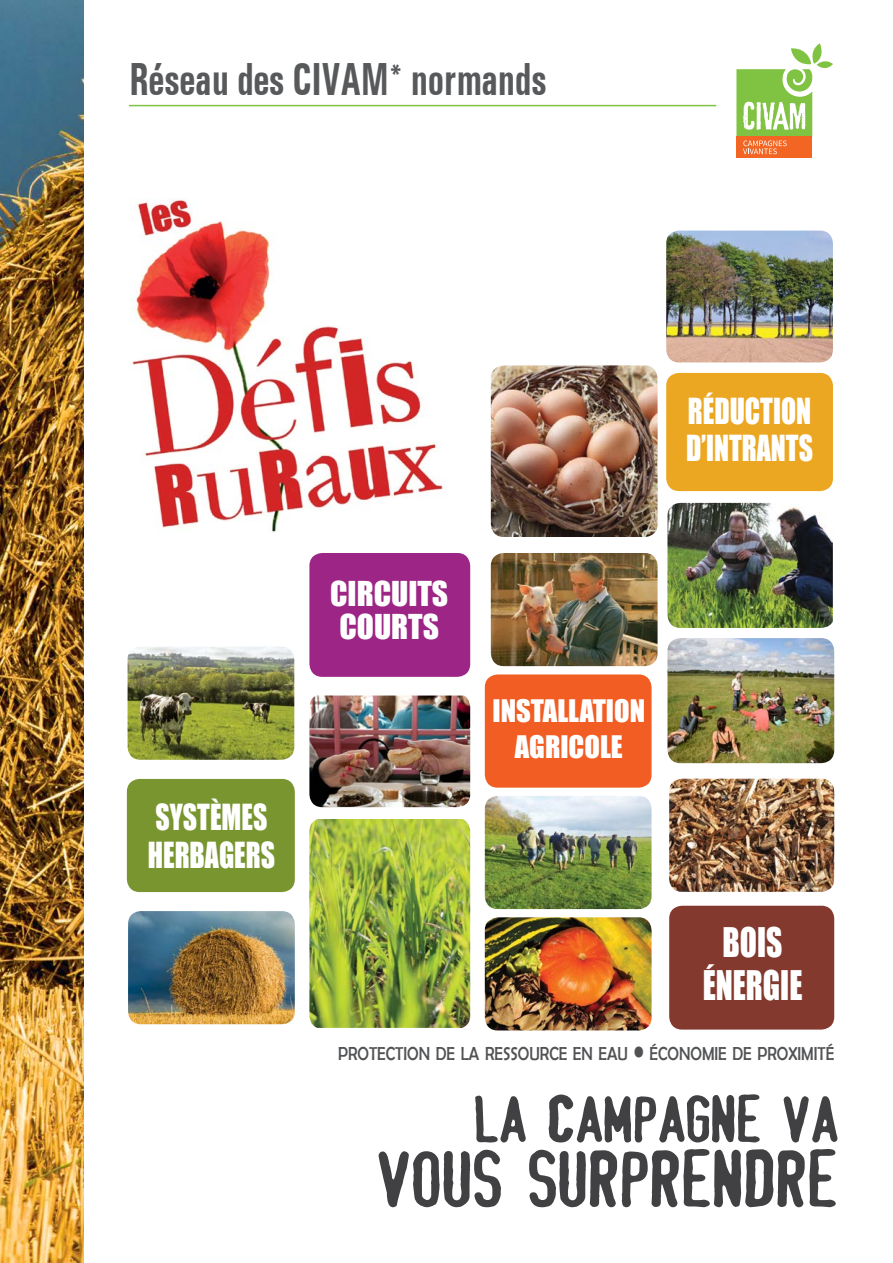
<style>
.page{position:relative;width:893px;height:1263px;background:#fff}
.page>*{position:absolute;margin:0;border:0;box-sizing:border-box;transform-origin:0 0}
.t1{font:76.8px "Stamp";letter-spacing:.01em;color:#414042;scale:1.25 1}
.t2{font:63.45px "Stamp";letter-spacing:.01em;color:#414042;scale:1.25 1}
.t3{font:700 condensed 46.5px "Univers";color:#58595b;scale:.8 1}
.t4{font:37.5px/43.5px "Impact";color:#fff;text-align:center;scale:.84 1}
.t5{font:33px/37.5px "Impact";color:#fff;scale:.84 1}
.t6{font:31.5px/33px "Impact";color:#fff}
.t7{font:28.5px/35.2px "Impact";color:#fff;text-align:center}
.t8{font:18.9px "Berlin Sans FB";color:#515254;scale:.84 1}
.s1{font-size:36px}
.s2{font-size:27px}
</style>
<div class="page">
<img style="left:128px;top:911px;width:167px;height:113px">
<img style="left:667px;top:503px;width:166px;height:125px">
<img style="left:491px;top:365px;width:167px;height:172px">
<img style="left:667px;top:638px;width:167px;height:125px">
<img style="left:485px;top:917px;width:166px;height:113px">
<img style="left:485px;top:796px;width:166px;height:113px">
<div style="left:485px;top:674px;width:167px;height:114px;background:#f15d22;border-radius:13px"></div>
<div style="left:127px;top:779px;width:168px;height:113px;background:#78952f;border-radius:13px"></div>
<div style="left:666px;top:373px;width:167px;height:118px;background:#eba721;border-radius:13px"></div>
<img style="left:491px;top:553px;width:167px;height:113px">
<img style="left:128px;top:647px;width:166px;height:113px">
<img style="left:669px;top:779px;width:165px;height:113px">
<div style="left:309px;top:553px;width:161px;height:124px;background:#9c2585;border-radius:13px"></div>
<div style="left:669px;top:906px;width:165px;height:123px;background:#83392d;border-radius:13px"></div>
<img style="left:666px;top:231px;width:167px;height:131px">
<img style="left:309px;top:695px;width:161px;height:112px">
<img style="left:309px;top:819px;width:161px;height:209px">
<img style="left:130px;top:199px;width:313px;height:334px">
<div style="left:736px;top:137px;width:76px;height:21px;background:#f26522"></div>
<svg style="left:736px;top:43px;width:97px;height:111px"></svg>
<img style="left:0;top:0;width:84px;height:1263px">
<hr style="left:129px;top:105px;width:587px;height:1px;background:#80c342">
<h3 class="t3" style="left:129px;top:51px;width:523px">Réseau des CIVAM<span class="s1">*</span> normands</h3>
<h3 class="t5" style="left:148px;top:797px;width:153px">SYSTÈMES<br>HERBAGERS</h3>
<h3 class="t5" style="left:686px;top:391px;width:153px">RÉDUCTION<br>D’INTRANTS</h3>
<h3 class="t6" style="left:330px;top:577px;width:120px">CIRCUITS<br>COURTS</h3>
<h3 class="t7" style="left:492px;top:693px;width:154px">INSTALLATION<br>AGRICOLE</h3>
<h3 class="t4" style="left:703px;top:919px;width:120px">BOIS<br>ÉNERGIE</h3>
<p class="t8" style="left:338px;top:1043px;width:592px">PROTECTION DE LA RESSOURCE EN EAU <span class="s2">•</span> ÉCONOMIE DE PROXIMITÉ</p>
<h2 class="t2" style="left:475px;top:1083px;width:293px">LA CAMPAGNE VA</h2>
<h1 class="t1" style="left:378px;top:1136px;width:370px">VOUS SURPRENDRE</h1>
</div>
